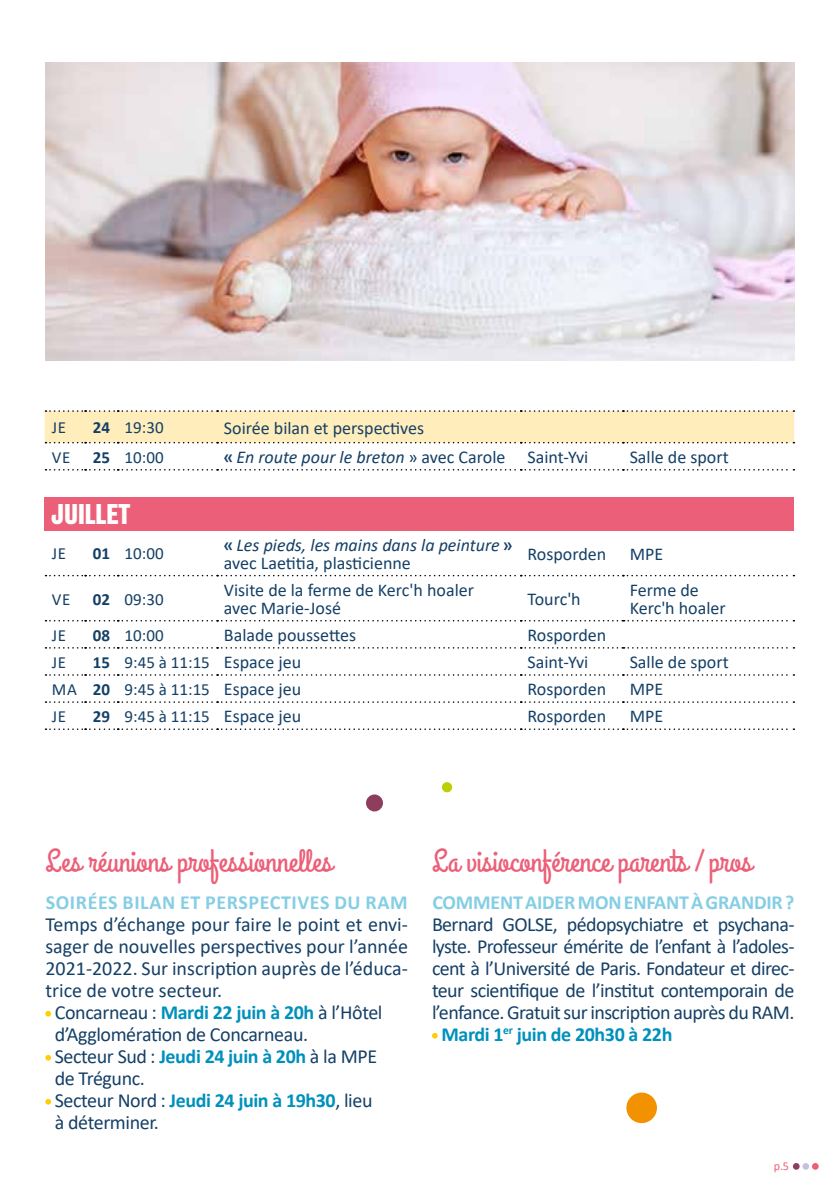
<style>
.page{position:relative;width:840px;height:1191px;background:#fff}
.page>*{position:absolute;margin:0;border:0;box-sizing:border-box;transform-origin:0 0}
.t1{font:32px "Grand Hotel";color:#ec5f78}
.t2{font:26px "Bureau Grot Three Seven";color:#fff}
.t3{font:20px "Calibri";letter-spacing:-.03em;color:#154066}
.t4{font:20px "Calibri";color:#154066}
.t5{font:700 20px "Calibri";letter-spacing:.015em;color:#85cee4}
.t6{font:700 20px "Calibri";letter-spacing:-.01em;color:#85cee4}
.t7{font:700 20px "Calibri";letter-spacing:-.02em;color:#0090bc}
.t8{font:18px/18px "Calibri";color:#154066}
.t9{font:italic 18px/18px "Calibri";color:#154066}
.t10{font:17px "Calibri";color:#154066}
.t11{font:12px "Calibri";color:#ec5f78}
.s1{font-weight:700}
.s2{font-family:"Vista Sans Med"}
.s3{font-style:italic}
.s4{font-family:"Vista Sans Med";font-style:normal}
.s5{font-style:normal}
.s6{font-size:18px}
.s7{font-weight:700;color:#0090bc}
</style>
<div class="page">
<svg style="left:811px;top:1163px;width:7px;height:6px"></svg>
<svg style="left:802px;top:1163px;width:6px;height:6px"></svg>
<div style="left:792px;top:1163px;width:7px;height:6px;background:#8f3d5c;border-radius:50%"></div>
<svg style="left:45px;top:1011px;width:6px;height:5px"></svg>
<svg style="left:45px;top:1055px;width:6px;height:5px"></svg>
<svg style="left:45px;top:1099px;width:6px;height:5px"></svg>
<svg style="left:432px;top:1033px;width:5px;height:5px"></svg>
<img style="left:45px;top:62px;width:749px;height:298px">
<svg style="left:45px;top:443px;width:748px;height:179px"></svg>
<div style="left:45px;top:497px;width:748px;height:33px;background:#ec5f78"></div>
<svg style="left:45px;top:674px;width:749px;height:29px"></svg>
<svg style="left:45px;top:728px;width:749px;height:2px"></svg>
<svg style="left:45px;top:410px;width:749px;height:33px"></svg>
<svg style="left:45px;top:469px;width:749px;height:1px"></svg>
<svg style="left:45px;top:620px;width:749px;height:1px"></svg>
<svg style="left:45px;top:647px;width:749px;height:1px"></svg>
<svg style="left:45px;top:575px;width:749px;height:1px"></svg>
<div style="left:366px;top:794px;width:17px;height:17px;background:#8f3d5c;border-radius:50%"></div>
<div style="left:441px;top:782px;width:11px;height:10px;background:#bccf00;border-radius:50%"></div>
<div style="left:626px;top:1092px;width:30px;height:31px;background:#f39200;border-radius:50%"></div>
<p class="t10" style="left:52px;top:416px;width:16px">JE</p>
<p class="t10" style="left:93px;top:416px;width:72px"><span class="s1">24</span> 19:30</p>
<p class="t8" style="left:224px;top:418px;width:202px">Soirée bilan et perspectives</p>
<p class="t10" style="left:52px;top:445px;width:20px">VE</p>
<p class="t10" style="left:93px;top:445px;width:72px"><span class="s1">25</span> 10:00</p>
<p class="t8" style="left:224px;top:447px;width:366px"><span class="s2">«</span> <span class="s3">En route pour le breton</span> » avec Carole Saint-Yvi</p>
<p class="t8" style="left:629px;top:447px;width:100px">Salle de sport</p>
<h2 class="t2" style="left:51px;top:499px;width:80px">JUILLET</h2>
<p class="t10" style="left:52px;top:542px;width:16px">JE</p>
<p class="t10" style="left:93px;top:542px;width:72px"><span class="s1">01</span> 10:00</p>
<p class="t9" style="left:224px;top:535px;width:290px"><span class="s4">«</span> Les pieds, les mains dans la peinture <span class="s4">» </span><span class="s5">avec Laetitia, plasticienne</span></p>
<p class="t8" style="left:527px;top:544px;width:80px">Rosporden</p>
<p class="t8" style="left:629px;top:544px;width:35px">MPE</p>
<p class="t10" style="left:52px;top:587px;width:20px">VE</p>
<p class="t10" style="left:93px;top:587px;width:72px"><span class="s1">02</span> 09:30</p>
<p class="t8" style="left:224px;top:580px;width:251px">Visite de la ferme de Kerc'h hoaler avec Marie-José</p>
<p class="t8" style="left:527px;top:589px;width:55px">Tourc'h</p>
<p class="t8" style="left:629px;top:580px;width:98px">Ferme de<br>Kerc'h hoaler</p>
<p class="t10" style="left:52px;top:623px;width:16px">JE</p>
<p class="t10" style="left:93px;top:623px;width:72px"><span class="s1">08</span> 10:00</p>
<p class="t8" style="left:224px;top:625px;width:134px">Balade poussettes</p>
<p class="t8" style="left:527px;top:625px;width:80px">Rosporden</p>
<p class="t10" style="left:52px;top:650px;width:16px">JE</p>
<p class="t10" style="left:93px;top:650px;width:210px"><span class="s1">15</span> 9:45 à 11:15 <span class="s6">Espace jeu</span></p>
<p class="t8" style="left:527px;top:653px;width:62px">Saint-Yvi</p>
<p class="t8" style="left:629px;top:653px;width:100px">Salle de sport</p>
<p class="t10" style="left:52px;top:677px;width:251px">MA <span class="s1">20</span> 9:45 à 11:15 <span class="s6">Espace jeu</span></p>
<p class="t8" style="left:527px;top:680px;width:80px">Rosporden</p>
<p class="t8" style="left:629px;top:680px;width:35px">MPE</p>
<p class="t10" style="left:52px;top:704px;width:16px">JE</p>
<p class="t10" style="left:93px;top:704px;width:210px"><span class="s1">29</span> 9:45 à 11:15 <span class="s6">Espace jeu</span></p>
<p class="t8" style="left:527px;top:707px;width:80px">Rosporden</p>
<p class="t8" style="left:629px;top:707px;width:35px">MPE</p>
<h1 class="t1" style="left:45px;top:840px;width:288px">Les réunions professionnelles</h1>
<p class="t5" style="left:46px;top:887px;width:363px">SOIRÉES BILAN ET PERSPECTIVES DU RAM</p>
<p class="t4" style="left:45px;top:910px;width:364px">Temps d’échange pour faire le point et envi-</p>
<p class="t4" style="left:45px;top:932px;width:364px">sager de nouvelles perspectives pour l’année</p>
<p class="t4" style="left:45px;top:954px;width:364px">2021-2022. Sur inscription auprès de l’éduca-</p>
<p class="t4" style="left:45px;top:976px;width:178px">trice de votre secteur.</p>
<p class="t3" style="left:55px;top:998px;width:329px">Concarneau : <span class="s7">Mardi 22 juin à 20h</span> à l’Hôtel</p>
<p class="t3" style="left:55px;top:1020px;width:255px">d’Agglomération de Concarneau.</p>
<p class="t3" style="left:55px;top:1042px;width:324px">Secteur Sud : <span class="s7">Jeudi 24 juin à 20h</span> à la MPE</p>
<p class="t3" style="left:55px;top:1064px;width:92px">de Trégunc.</p>
<p class="t3" style="left:55px;top:1086px;width:319px">Secteur Nord : <span class="s7">Jeudi 24 juin à 19h30</span>, lieu</p>
<p class="t3" style="left:55px;top:1108px;width:106px">à déterminer.</p>
<h1 class="t1" style="left:432px;top:840px;width:321px">La visioconférence parents /pros</h1>
<p class="t6" style="left:432px;top:887px;width:363px">COMMENT AIDER MON ENFANT À GRANDIR ?</p>
<p class="t3" style="left:432px;top:910px;width:364px">Bernard GOLSE, pédopsychiatre et psychana-</p>
<p class="t3" style="left:432px;top:932px;width:364px">lyste. Professeur émérite de l’enfant à l’adoles-</p>
<p class="t3" style="left:432px;top:954px;width:364px">cent à l’Université de Paris. Fondateur et direc-</p>
<p class="t3" style="left:432px;top:976px;width:364px">teur scientifique de l’institut contemporain de</p>
<p class="t3" style="left:432px;top:998px;width:364px">l’enfance. Gratuit sur inscription auprès du RAM.</p>
<p class="t7" style="left:441px;top:1019px;width:232px">Mardi 1<sup>er</sup> juin de 20h30 à 22h</p>
<p class="t11" style="left:773px;top:1157px;width:17px">p.5</p>
</div>
